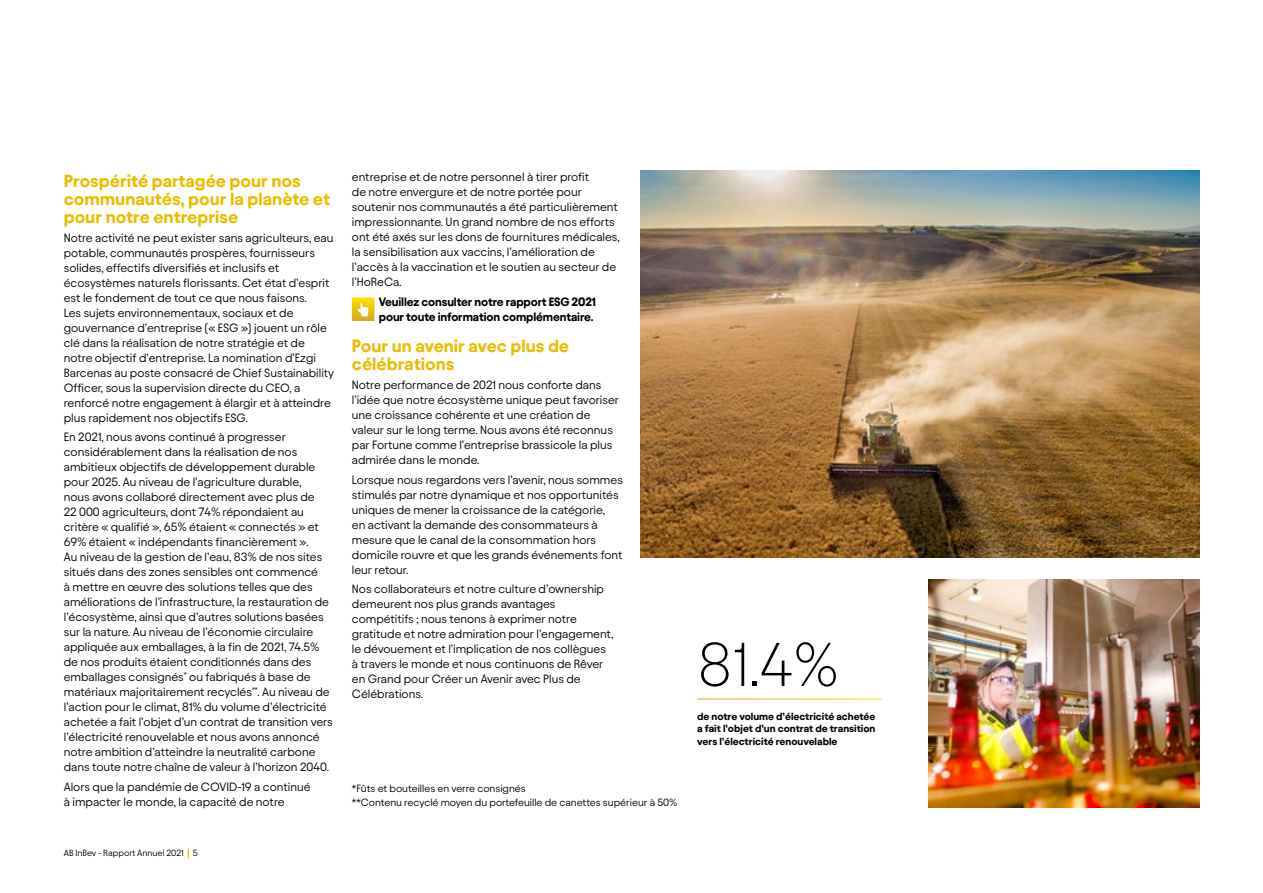
<style>
.page{position:relative;width:1263px;height:893px;background:#fff}
.page>*{position:absolute;margin:0;border:0;box-sizing:border-box;transform-origin:0 0}
.t1{font:300 61.5px "Avantt";color:#000}
.t2{font:700 18px/18px "Avantt";color:#ebbc00}
.t3{font:700 12.3px/15.3px "Avantt";letter-spacing:-.01em;color:#000}
.t4{font:12px/15px "Avantt";color:#000}
.t5{font:700 10.5px/12.6px "Avantt";color:#000;text-align:justify}
.t6{font:10.5px/14.7px "Avantt";color:#000}
.t7{font:9px "Avantt";color:#000}
</style>
<div class="page">
<svg style="left:352px;top:298px;width:22px;height:23px"></svg>
<img style="left:928px;top:579px;width:271px;height:229px">
<img style="left:640px;top:171px;width:559px;height:386px">
<h2 class="t2" style="left:64px;top:170px;width:268px">Prospérité partagée pour nos communautés, pour la planète et pour notre entreprise</h2>
<p class="t4" style="left:64px;top:230px;width:272px">Notre activité ne peut exister sans agriculteurs, eau potable, communautés prospères, fournisseurs solides, effectifs diversifiés et inclusifs et écosystèmes naturels florissants. Cet état d’esprit est le fondement de tout ce que nous faisons.<br>Les sujets environnementaux, sociaux et de gouvernance d’entreprise (« ESG ») jouent un rôle clé dans la réalisation de notre stratégie et de notre objectif d’entreprise. La nomination d’Ezgi Barcenas au poste consacré de Chief Sustainability Officer, sous la supervision directe du CEO, a renforcé notre engagement à élargir et à atteindre plus rapidement nos objectifs ESG.</p>
<p class="t4" style="left:64px;top:429px;width:271px">En 2021, nous avons continué à progresser considérablement dans la réalisation de nos ambitieux objectifs de développement durable pour 2025. Au niveau de l’agriculture durable,<br>nous avons collaboré directement avec plus de<br>22 000 agriculteurs, dont 74% répondaient au critère « qualifié », 65% étaient « connectés » et 69% étaient « indépendants financièrement ».<br>Au niveau de la gestion de l’eau, 83% de nos sites situés dans des zones sensibles ont commencé<br>à mettre en œuvre des solutions telles que des améliorations de l’infrastructure, la restauration de l’écosystème, ainsi que d’autres solutions basées sur la nature. Au niveau de l’économie circulaire appliquée aux emballages, à la fin de 2021, 74.5% de nos produits étaient conditionnés dans des emballages consignés<sup>*</sup> ou fabriqués à base de matériaux majoritairement recyclés<sup>**</sup>. Au niveau de l’action pour le climat, 81% du volume d’électricité achetée a fait l’objet d’un contrat de transition vers l’électricité renouvelable et nous avons annoncé notre ambition d’atteindre la neutralité carbone dans toute notre chaîne de valeur à l’horizon 2040.</p>
<p class="t4" style="left:64px;top:778px;width:248px">Alors que la pandémie de COVID-19 a continué à impacter le monde, la capacité de notre</p>
<p class="t7" style="left:64px;top:847px;width:136px">AB InBev - Rapport Annuel 2021 5</p>
<p class="t4" style="left:352px;top:169px;width:269px">entreprise et de notre personnel à tirer profit<br>de notre envergure et de notre portée pour soutenir nos communautés a été particulièrement impressionnante. Un grand nombre de nos efforts ont été axés sur les dons de fournitures médicales, la sensibilisation aux vaccins, l’amélioration de l’accès à la vaccination et le soutien au secteur de l’HoReCa.</p>
<p class="t3" style="left:379px;top:293px;width:219px">Veuillez consulter notre rapport ESG 2021 pour toute information complémentaire.</p>
<h2 class="t2" style="left:352px;top:336px;width:219px">Pour un avenir avec plus de célébrations</h2>
<p class="t4" style="left:352px;top:377px;width:269px">Notre performance de 2021 nous conforte dans l’idée que notre écosystème unique peut favoriser une croissance cohérente et une création de valeur sur le long terme. Nous avons été reconnus par Fortune comme l’entreprise brassicole la plus admirée dans le monde.</p>
<p class="t4" style="left:352px;top:471px;width:273px">Lorsque nous regardons vers l’avenir, nous sommes stimulés par notre dynamique et nos opportunités uniques de mener la croissance de la catégorie,<br>en activant la demande des consommateurs à mesure que le canal de la consommation hors domicile rouvre et que les grands événements font leur retour.</p>
<p class="t4" style="left:352px;top:580px;width:263px">Nos collaborateurs et notre culture d’ownership demeurent nos plus grands avantages compétitifs ; nous tenons à exprimer notre gratitude et notre admiration pour l’engagement, le dévouement et l’implication de nos collègues à travers le monde et nous continuons de Rêver en Grand pour Créer un Avenir avec Plus de Célébrations.</p>
<p class="t6" style="left:352px;top:780px;width:327px">*Fûts et bouteilles en verre consignés<br>**Contenu recyclé moyen du portefeuille de canettes supérieur à 50%</p>
<h1 class="t1" style="left:697px;top:622px;width:142px">81.4%</h1>
<p class="t5" style="left:697px;top:709px;width:180px">de notre volume d’électricité achetée a fait l’objet d’un contrat de transition vers l’électricité renouvelable</p>
</div>
